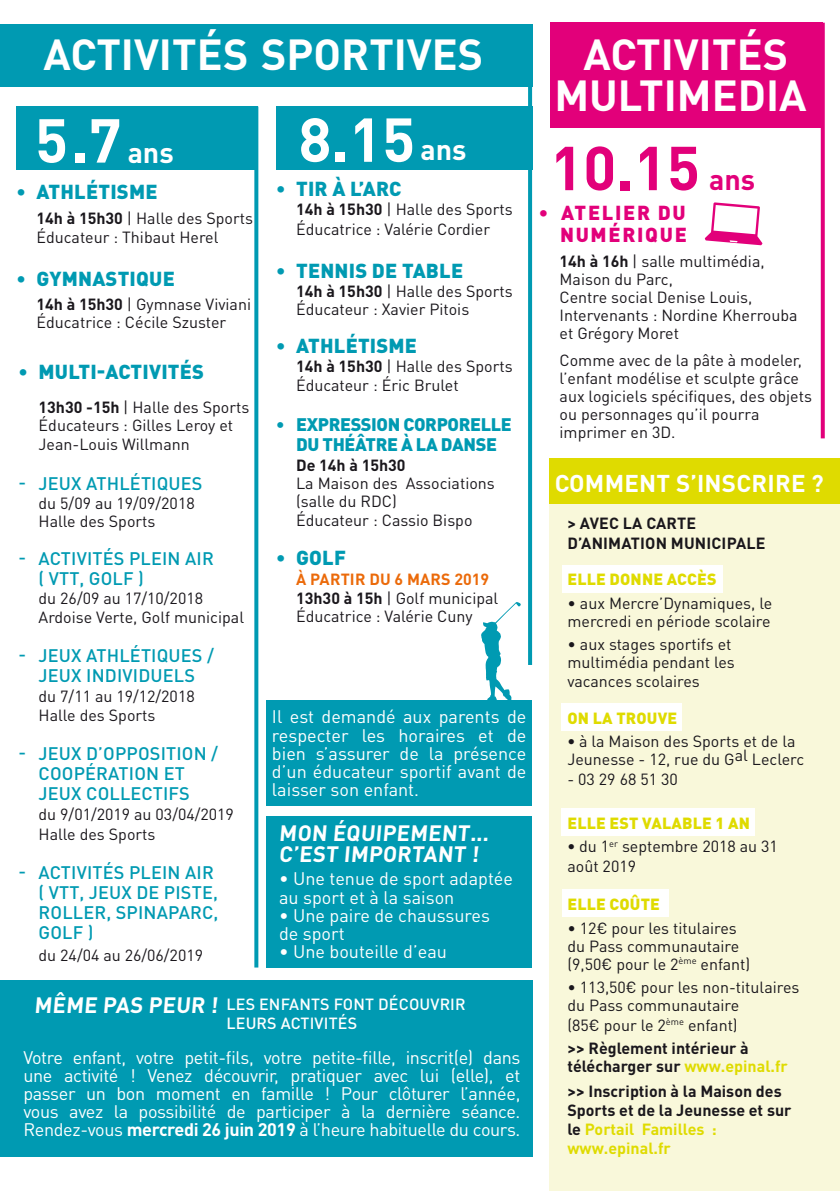
<style>
.page{position:relative;width:840px;height:1191px;background:#fff}
.page>*{position:absolute;margin:0;border:0;box-sizing:border-box;transform-origin:0 0}
.t1{font:700 61px "DINOT";color:#fff}
.t2{font:700 61px "DINOT";color:#e2007a}
.t3{font:700 43px "DINOT";color:#fff}
.t4{font:700 28.6px "DINOT";color:#fff}
.t5{font:700 28.6px "DINOT";color:#e2007a}
.t6{font:700 24px "DINOT";letter-spacing:.01em;color:#fff}
.t7{font:700 22px/21.2px "DINOT";color:#fff}
.t8{font:900 20px "DINOT";letter-spacing:.01em;color:#009ab2}
.t9{font:900 20px/22px "DINOT";letter-spacing:.085em;color:#e2007a;text-align:right}
.t10{font:18px/18px "DINOT";color:#fff;text-align:justify}
.t11{font:500 18px/20px "DINOT";letter-spacing:.01em;color:#009ab2}
.t12{font:900 18px/20px "DINOT";letter-spacing:-.02em;color:#009ab2;text-align:center}
.t13{font:16px/18px "DINOT";color:#1a171c}
.t14{font:700 16px/19.2px "DINOT";color:#1a171c}
.t15{font:900 16px "DINOT";letter-spacing:.01em;color:#dfdb00}
.t16{font:500 16px/19.2px "DINOT";letter-spacing:.01em;color:#fff}
.s1{font-weight:700}
.s2{font-weight:700;color:#eb6a0a}
.s3{color:#dfdb00}
</style>
<div class="page">
<svg style="left:481px;top:602px;width:39px;height:98px"></svg>
<div style="left:276px;top:107px;width:255px;height:63px;background:#009ab2"></div>
<div style="left:16px;top:107px;width:242px;height:63px;background:#009ab2"></div>
<div style="left:266px;top:815px;width:265px;height:152px;background:#009ab2"></div>
<div style="left:549px;top:470px;width:290px;height:721px;background:#f9f8da"></div>
<div style="left:0;top:980px;width:531px;height:177px;background:#009ab2"></div>
<div style="left:266px;top:700px;width:265px;height:105px;background:#009ab2"></div>
<svg style="left:704px;top:202px;width:58px;height:43px"></svg>
<div style="left:549px;top:458px;width:290px;height:46px;background:#dfdb00"></div>
<div style="left:0;top:24px;width:531px;height:62px;background:#009ab2"></div>
<div style="left:549px;top:22px;width:272px;height:106px;background:#e2007a"></div>
<svg style="left:527px;top:86px;width:4px;height:579px;fill:#009ab2"></svg>
<svg style="left:254px;top:170px;width:4px;height:797px;fill:#009ab2"></svg>
<div style="left:561px;top:889px;width:107px;height:27px;background:#fff"></div>
<div style="left:561px;top:808px;width:193px;height:28px;background:#fff"></div>
<div style="left:561px;top:703px;width:120px;height:27px;background:#fff"></div>
<div style="left:561px;top:565px;width:161px;height:27px;background:#fff"></div>
<svg style="left:820px;top:23px;width:4px;height:415px;fill:#e2007a"></svg>
<p class="t3" style="left:44px;top:25px;width:441px">ACTIVITÉS SPORTIVES</p>
<p class="t3" style="left:583px;top:25px;width:206px">ACTIVITÉS</p>
<p class="t3" style="left:554px;top:67px;width:253px">MULTIMEDIA</p>
<p class="t1" style="left:298px;top:98px;width:118px">8.15</p>
<p class="t1" style="left:35px;top:99px;width:88px">5.7</p>
<p class="t4" style="left:420px;top:130px;width:48px">ans</p>
<p class="t4" style="left:128px;top:133px;width:48px">ans</p>
<p class="t2" style="left:550px;top:127px;width:151px">10.15</p>
<p class="t5" style="left:708px;top:160px;width:48px">ans</p>
<p class="t8" style="left:276px;top:175px;width:127px">• TIR À L’ARC</p>
<p class="t13" style="left:296px;top:199px;width:218px;line-height:19.2px"><span class="s1">14h à 15h30</span> | Halle des Sports<br>Éducatrice : Valérie Cordier</p>
<p class="t8" style="left:276px;top:257px;width:188px">• TENNIS DE TABLE</p>
<p class="t13" style="left:296px;top:281px;width:218px"><span class="s1">14h à 15h30</span> | Halle des Sports<br>Éducateur : Xavier Pitois</p>
<p class="t8" style="left:276px;top:332px;width:142px">• ATHLÉTISME</p>
<p class="t13" style="left:296px;top:356px;width:218px;line-height:19.2px"><span class="s1">14h à 15h30</span> | Halle des Sports<br>Éducateur : Éric Brulet</p>
<p class="t12" style="left:276px;top:413px;width:237px">• EXPRESSION CORPORELLE<br>DU THÉÂTRE À LA DANSE</p>
<p class="t13" style="left:296px;top:455px;width:200px"><span class="s1">De 14h à 15h30<br></span>La Maison des Associations (salle du RDC)<br>Éducateur : Cassio Bispo</p>
<p class="t8" style="left:276px;top:544px;width:71px">• GOLF</p>
<p class="t13" style="left:296px;top:569px;width:203px;line-height:18.6px"><span class="s2">À PARTIR DU 6 MARS 2019<br></span><span class="s1">13h30 à 15h</span> | Golf municipal<br>Éducatrice : Valérie Cuny</p>
<p class="t8" style="left:16px;top:178px;width:142px">• ATHLÉTISME</p>
<p class="t13" style="left:36px;top:208px;width:218px;line-height:19.2px"><span class="s1">14h à 15h30</span> | Halle des Sports<br>Éducateur : Thibaut Herel</p>
<p class="t8" style="left:16px;top:266px;width:160px">• GYMNASTIQUE</p>
<p class="t13" style="left:36px;top:295px;width:216px"><span class="s1">14h à 15h30</span> | Gymnase Viviani<br>Éducatrice : Cécile Szuster</p>
<p class="t9" style="left:538px;top:201px;width:149px">• ATELIER DU<br>NUMÉRIQUE</p>
<p class="t13" style="left:559px;top:252px;width:239px"><span class="s1">14h à 16h</span> | salle multimédia,<br>Maison du Parc,<br>Centre social Denise Louis,<br>Intervenants : Nordine Kherrouba et Grégory Moret</p>
<p class="t13" style="left:559px;top:350px;width:254px">Comme avec de la pâte à modeler, l’enfant modélise et sculpte grâce aux logiciels spécifiques, des objets ou personnages qu’il pourra imprimer en 3D.</p>
<p class="t8" style="left:18px;top:358px;width:187px">• MULTI-ACTIVITÉS</p>
<p class="t13" style="left:39px;top:397px;width:212px;line-height:18.6px"><span class="s1">13h30 -15h</span> | Halle des Sports<br>Éducateurs : Gilles Leroy et<br>Jean-Louis Willmann</p>
<p class="t11" style="left:18px;top:472px;width:185px">- JEUX ATHLÉTIQUES</p>
<p class="t13" style="left:39px;top:493px;width:157px">du 5/09 au 19/09/2018<br>Halle des Sports</p>
<p class="t11" style="left:39px;top:547px;width:177px;text-indent:-20px">- ACTIVITÉS PLEIN AIR ( VTT, GOLF )</p>
<p class="t13" style="left:39px;top:588px;width:207px;line-height:19.2px">du 26/09 au 17/10/2018<br>Ardoise Verte, Golf municipal</p>
<p class="t11" style="left:18px;top:645px;width:197px;text-align:center">- JEUX ATHLÉTIQUES /<br>JEUX INDIVIDUELS</p>
<p class="t13" style="left:39px;top:685px;width:157px;line-height:19.2px">du 7/11 au 19/12/2018<br>Halle des Sports</p>
<p class="t11" style="left:39px;top:743px;width:181px;text-indent:-20px">- JEUX D’OPPOSITION /<br>COOPÉRATION ET<br>JEUX COLLECTIFS</p>
<p class="t13" style="left:39px;top:803px;width:197px;line-height:20px">du 9/01/2019 au 03/04/2019<br>Halle des Sports</p>
<p class="t11" style="left:39px;top:862px;width:181px;text-indent:-20px">- ACTIVITÉS PLEIN AIR ( VTT, JEUX DE PISTE,<br>ROLLER, SPINAPARC,<br>GOLF )</p>
<p class="t13" style="left:39px;top:945px;width:166px">du 24/04 au 26/06/2019</p>
<p class="t6" style="left:554px;top:467px;width:270px">COMMENT S’INSCRIRE ?</p>
<p class="t14" style="left:567px;top:513px;width:199px">&gt; AVEC LA CARTE<br>D’ANIMATION MUNICIPALE</p>
<p class="t15" style="left:567px;top:568px;width:150px">ELLE DONNE ACCÈS</p>
<p class="t13" style="left:567px;top:593px;width:206px">• aux Mercre’Dynamiques, le mercredi en période scolaire</p>
<p class="t13" style="left:567px;top:634px;width:169px;line-height:18.6px">• aux stages sportifs et multimédia pendant les vacances scolaires</p>
<p class="t15" style="left:567px;top:707px;width:111px">ON LA TROUVE</p>
<p class="t13" style="left:567px;top:732px;width:238px"><span class="s1">•</span> à la Maison des Sports et de la<br>Jeunesse - 12, rue du Gal Leclerc</p>
<p class="t13" style="left:567px;top:769px;width:112px">- 03 29 68 51 30</p>
<p class="t15" style="left:567px;top:812px;width:184px">ELLE EST VALABLE 1 AN</p>
<p class="t13" style="left:567px;top:836px;width:212px;line-height:19.2px"><span class="s1">•</span> du 1<sup>er</sup> septembre 2018 au 31 août 2019</p>
<p class="t15" style="left:567px;top:893px;width:94px">ELLE COÛTE</p>
<p class="t13" style="left:567px;top:918px;width:184px">• 12€ pour les titulaires du Pass communautaire (9,50€ pour le 2<sup>ème</sup> enfant)</p>
<p class="t13" style="left:567px;top:977px;width:233px;line-height:18.6px">• 113,50€ pour les non-titulaires du Pass communautaire<br>(85€ pour le 2<sup>ème</sup> enfant)</p>
<p class="t14" style="left:567px;top:1038px;width:222px;line-height:18px">&gt;&gt; Règlement intérieur à télécharger sur <span class="s3">www.epinal.fr</span></p>
<p class="t14" style="left:567px;top:1080px;width:225px">&gt;&gt; Inscription à la Maison des<br>Sports et de la Jeunesse et sur le <span class="s3">Portail Familles : www.epinal.fr</span></p>
<p class="t10" style="left:272px;top:707px;width:256px">Il est demandé aux parents de respecter les horaires et de bien s’assurer de la présence d’un éducateur sportif avant de laisser son enfant.</p>
<p class="t7" style="left:279px;top:821px;width:214px">MON ÉQUIPEMENT...<br>C’EST IMPORTANT !</p>
<p class="t10" style="left:279px;top:869px;width:235px">• Une tenue de sport adaptée au sport et à la saison</p>
<p class="t10" style="left:279px;top:905px;width:212px">• Une paire de chaussures de sport</p>
<p class="t10" style="left:279px;top:941px;width:169px">• Une bouteille d’eau</p>
<p class="t7" style="left:34px;top:993px;width:187px">MÊME PAS PEUR !</p>
<p class="t16" style="left:226px;top:994px;width:240px">LES ENFANTS FONT DÉCOUVRIR<br>LEURS ACTIVITÉS</p>
<p class="t10" style="left:23px;top:1047px;width:498px">Votre enfant, votre petit-fils, votre petite-fille, inscrit(e) dans une activité ! Venez découvrir, pratiquer avec lui (elle), et passer un bon moment en famille ! Pour clôturer l’année, vous avez la possibilité de participer à la dernière séance.<br>Rendez-vous <span class="s1">mercredi 26 juin 2019</span> à l’heure habituelle du cours.</p>
</div>
